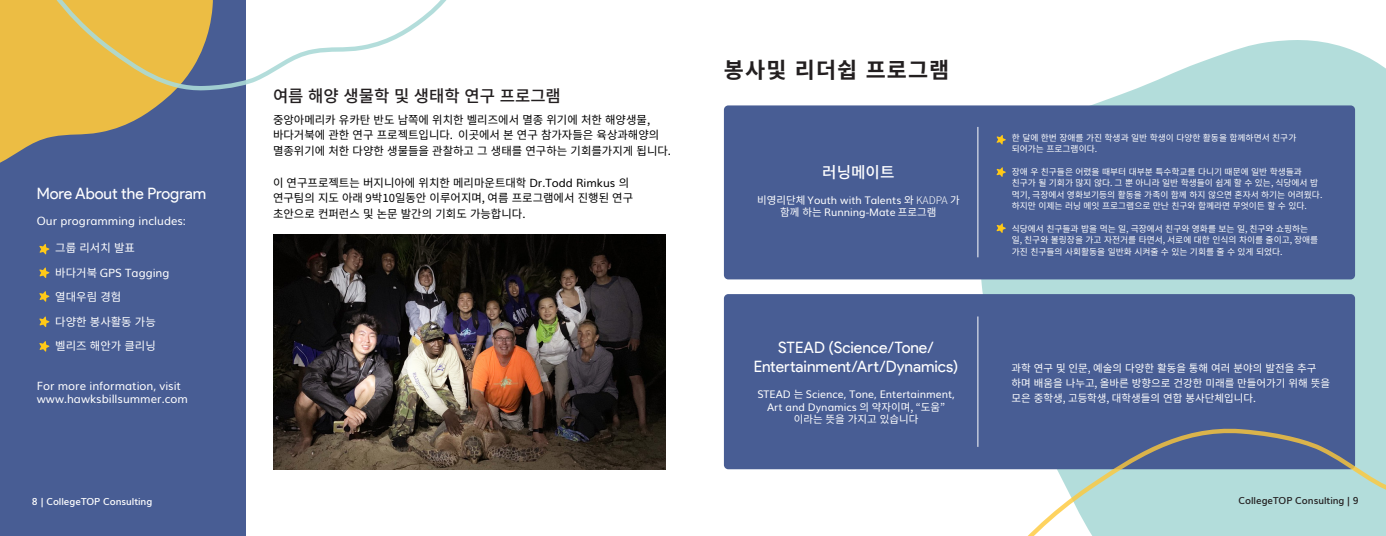
<style>
.page{position:relative;width:1386px;height:536px;background:#fff}
.page>*{position:absolute;margin:0;border:0;box-sizing:border-box;transform-origin:0 0}
.t1{font:700 21.88px "Noto Sans KR";letter-spacing:.05em;color:#231f20}
.t2{font:500 16.62px "Noto Sans KR";color:#231f20}
.t3{font:15.75px/18.9px "Product Sans";color:#fff;text-align:center}
.t4{font:500 15.75px "Noto Sans KR";color:#fff}
.t5{font:11.38px/15.8px "Noto Sans KR";color:#000}
.t6{font:11.38px "Muli";color:#fff}
.t7{font:11.38px "Noto Sans KR";color:#fff}
.t8{font:10.5px/12.6px "Muli";color:#fff;text-align:center}
.t9{font:10.5px/14.9px "Noto Sans KR";color:#fff}
.t10{font:600 9.62px "Muli";color:#fff}
.t11{font:600 9.62px "Muli";color:#231f20}
.t12{font:8.75px/11.4px "Noto Sans KR";color:#fff}
.s1{font-family:"Noto Sans KR"}
.s2{font-family:"Muli"}
.s3{font-family:"Noto Sans KR";font-weight:300}
</style>
<div class="page">
<svg style="left:975px;top:40px;width:411px;height:430px;fill:#b3dddb"></svg>
<div style="left:0;top:0;width:246px;height:536px;background:#485d94"></div>
<div style="left:724px;top:105px;width:631px;height:174px;background:#485d94;border-radius:4px"></div>
<div style="left:724px;top:294px;width:631px;height:175px;background:#485d94;border-radius:4px"></div>
<hr style="left:977px;top:127px;width:1px;height:130px;background:#fff">
<hr style="left:977px;top:316px;width:1px;height:130px;background:#fff">
<svg style="left:983px;top:422px;width:403px;height:114px"></svg>
<img style="left:273px;top:235px;width:393px;height:234px">
<svg style="left:0;top:94px;width:171px;height:69px"></svg>
<svg style="left:0;top:0;width:447px;height:94px"></svg>
<svg style="left:39px;top:244px;width:10px;height:10px"></svg>
<svg style="left:39px;top:267px;width:10px;height:11px"></svg>
<svg style="left:39px;top:291px;width:10px;height:10px"></svg>
<svg style="left:39px;top:316px;width:10px;height:11px"></svg>
<svg style="left:39px;top:341px;width:10px;height:10px"></svg>
<svg style="left:997px;top:135px;width:9px;height:9px"></svg>
<svg style="left:997px;top:167px;width:9px;height:10px"></svg>
<svg style="left:997px;top:223px;width:9px;height:10px"></svg>
<p class="t3" style="left:37px;top:184px;width:171px">More About the Program</p>
<p class="t6" style="left:37px;top:212px;width:151px">Our programming includes:</p>
<p class="t7" style="left:55px;top:242px;width:81px">그룹 리서치 발표</p>
<p class="t6" style="left:55px;top:263px;width:116px"><span class="s1">바다거북</span> GPS Tagging</p>
<p class="t7" style="left:55px;top:291px;width:67px">열대우림 경험</p>
<p class="t7" style="left:55px;top:315px;width:102px">다양한 봉사활동 가능</p>
<p class="t7" style="left:55px;top:340px;width:102px">벨리즈 해안가 클리닝</p>
<p class="t6" style="left:37px;top:376px;width:146px">For more information, visit</p>
<p class="t6" style="left:37px;top:389px;width:153px">www.hawksbillsummer.com</p>
<p class="t10" style="left:32px;top:493px;width:122px">8 | CollegeTOP Consulting</p>
<p class="t2" style="left:273px;top:87px;width:289px">여름 해양 생물학 및 생태학 연구 프로그램</p>
<p class="t5" style="left:273px;top:112px;width:400px">중앙아메리카 유카탄 반도 남쪽에 위치한 벨리즈에서 멸종 위기에 처한 해양생물, 바다거북에 관한 연구 프로젝트입니다. 이곳에서 본 연구 참가자들은 육상과해양의 멸종위기에 처한 다양한 생물들을 관찰하고 그 생태를 연구하는 기회를가지게 됩니다.</p>
<p class="t5" style="left:273px;top:175px;width:362px">이 연구프로젝트는 버지니아에 위치한 메리마운트대학 <span class="s2">Dr.Todd Rimkus</span> 의 연구팀의 지도 아래 9박10일동안 이루어지며, 여름 프로그램에서 진행된 연구 초안으로 컨퍼런스 및 논문 발간의 기회도 가능합니다.</p>
<p class="t1" style="left:724px;top:58px;width:227px">봉사및 리더쉽 프로그램</p>
<p class="t4" style="left:822px;top:164px;width:74px">러닝메이트</p>
<p class="t8" style="left:757px;top:193px;width:204px"><span class="s1">비영리단체</span> Youth with Talents <span class="s1">와</span> <span class="s3">KADPA</span> <span class="s1">가 함께 하는</span> Running-Mate <span class="s1">프로그램</span></p>
<p class="t3" style="left:754px;top:338px;width:206px">STEAD (Science/Tone/<br>Entertainment/Art/Dynamics)</p>
<p class="t8" style="left:757px;top:387px;width:199px">STEAD <span class="s1">는</span> Science, Tone, Entertainment,</p>
<p class="t8" style="left:767px;top:399px;width:180px">Art and Dynamics <span class="s1">의 약자이며, “도움”</span></p>
<p class="t9" style="left:794px;top:412px;width:126px">이라는 뜻을 가지고 있습니다</p>
<p class="t12" style="left:1012px;top:132px;width:286px">한 달에 한번 장애를 가진 학생과 일반 학생이 다양한 활동을 함께하면서 친구가 되어가는 프로그램이다.</p>
<p class="t12" style="left:1012px;top:166px;width:312px">장애 우 친구들은 어렸을 때부터 대부분 특수학교를 다니기 때문에 일반 학생들과 친구가 될 기회가 많지 않다. 그 뿐 아니라 일반 학생들이 쉽게 할 수 있는, 식당에서 밥 먹기, 극장에서 영화보기등의 활동을 가족이 함께 하지 않으면 혼자서 하기는 어려웠다. 하지만 이제는 러닝 메잇 프로그램으로 만난 친구와 함께라면 무엇이든 할 수 있다.</p>
<p class="t12" style="left:1012px;top:223px;width:308px">식당에서 친구들과 밥을 먹는 일, 극장에서 친구와 영화를 보는 일, 친구와 쇼핑하는 일, 친구와 볼링장을 가고 자전거를 타면서, 서로에 대한 인식의 차이를 줄이고, 장애를 가진 친구들의 사회활동을 일반화 시켜줄 수 있는 기회를 줄 수 있게 되었다.</p>
<p class="t9" style="left:1012px;top:360px;width:320px">과학 연구 및 인문, 예술의 다양한 활동을 통해 여러 분야의 발전을 추구 하며 배움을 나누고, 올바른 방향으로 건강한 미래를 만들어가기 위해 뜻을 모은 중학생, 고등학생, 대학생들의 연합 봉사단체입니다.</p>
<p class="t11" style="left:1239px;top:493px;width:122px">CollegeTOP Consulting | 9</p>
</div>
